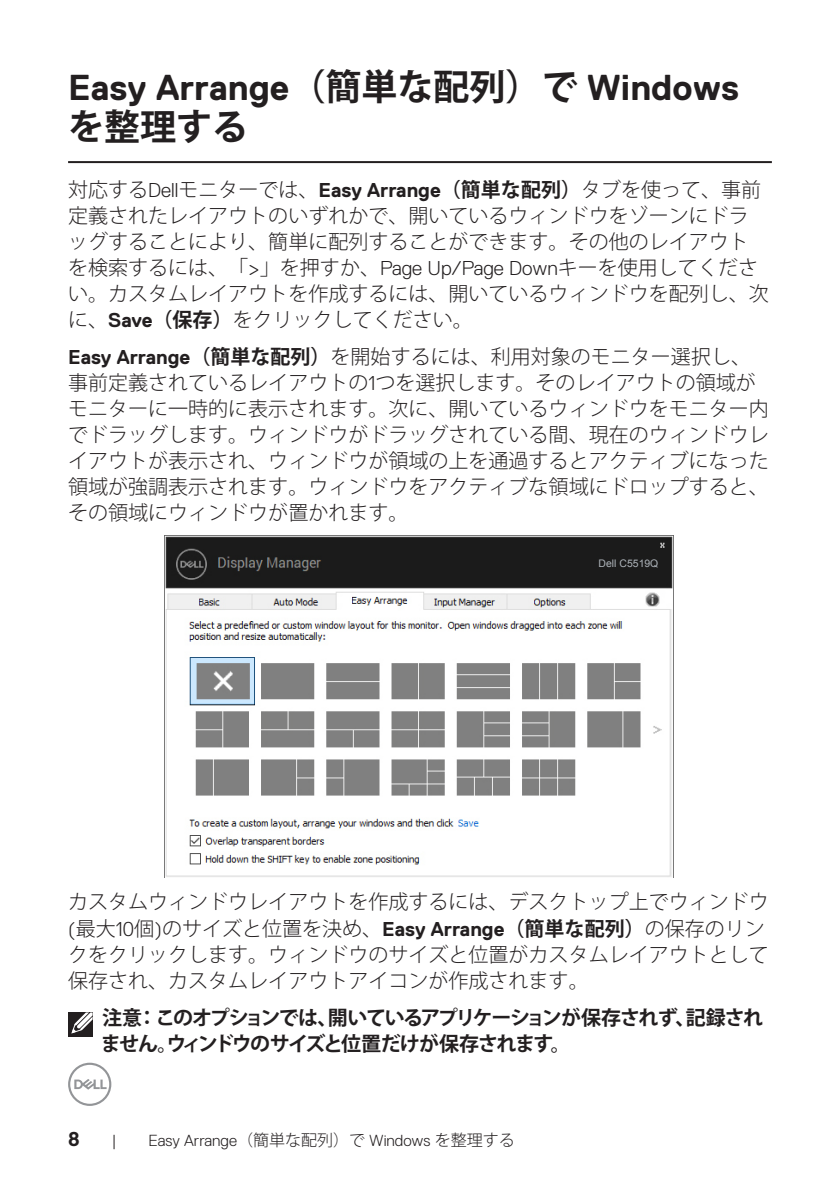
<style>
.page{position:relative;width:840px;height:1191px;background:#fff}
.page>*{position:absolute;margin:0;border:0;box-sizing:border-box;transform-origin:0 0}
.Head_1{font:700 36px/40px "Dell Replica";color:#231f20}
.Paragraph{font:300 20px/26px "Koz Go Pro";color:#231f20}
.Note{font:700 20px/26px "Koz Go Pro";letter-spacing:-.08em;color:#231f20}
.t1{font:300 16px "Dell Replica";color:#231f20}
.t2{font:10.4px "Arial";color:#aeb4ba}
.s1{font-family:"Koz Go Pro"}
.s2{font-family:"Dell Replica"}
.s3{font-family:"Dell Replica";font-weight:700}
.s4{font-weight:700}
.s5{font-weight:700;font-size:20px}
</style>
<div class="page">
<svg style="left:68px;top:1062px;width:43px;height:44px"></svg>
<hr style="left:68px;top:161px;width:703px;height:2px;background:#231f20">
<img style="left:164px;top:535px;width:509px;height:342px">
<div style="left:582px;top:556px;width:83px;height:14px;background:#1b1b1b"></div>
<div style="left:68px;top:1012px;width:24px;height:25px;background:#231f20"></div>
<svg style="left:71px;top:1012px;width:22px;height:22px"></svg>
<p class="Head_1" style="left:68px;top:67px;width:672px">Easy Arrange<span class="s1">（簡単な配列）で</span> Windows<span class="s1">を整理する</span></p>
<p class="Paragraph" style="left:68px;top:177px;width:701px">対応する<span class="s2">Dell</span>モニターでは、<span class="s3">Easy Arrange</span><span class="s4">（簡単な配列）</span>タブを使って、事前定義されたレイアウトのいずれかで、開いているウィンドウをゾーンにドラッグすることにより、簡単に配列することができます。その他のレイアウトを検索するには、「<span class="s2">&gt;</span>」を押すか、<span class="s2">Page Up/Page Down</span>キーを使用してください。カスタムレイアウトを作成するには、開いているウィンドウを配列し、次に、<span class="s3">Save</span><span class="s4">（保存）</span>をクリックしてください。</p>
<p class="Paragraph" style="left:68px;top:344px;width:701px"><span class="s3">Easy Arrange</span><span class="s4">（簡単な配列）</span>を開始するには、利用対象のモニター選択し、事前定義されているレイアウトの<span class="s2">1</span>つを選択します。そのレイアウトの領域がモニターに一時的に表示されます。次に、開いているウィンドウをモニター内でドラッグします。ウィンドウがドラッグされている間、現在のウィンドウレイアウトが表示され、ウィンドウが領域の上を通過するとアクティブになった領域が強調表示されます。ウィンドウをアクティブな領域にドロップすると、その領域にウィンドウが置かれます。</p>
<p class="t2" style="left:598px;top:556px;width:61px">Dell C5519Q</p>
<p class="Paragraph" style="left:68px;top:889px;width:701px">カスタムウィンドウレイアウトを作成するには、デスクトップ上でウィンドウ<span class="s2">(</span>最大<span class="s2">10</span>個<span class="s2">)</span>のサイズと位置を決め、<span class="s3">Easy Arrange</span><span class="s4">（簡単な配列）</span>の保存のリンクをクリックします。ウィンドウのサイズと位置がカスタムレイアウトとして保存され、カスタムレイアウトアイコンが作成されます。</p>
<p class="Note" style="left:101px;top:1005px;width:663px">注意：このオプションでは、開いているアプリケーションが保存されず、記録されません。ウィンドウのサイズと位置だけが保存されます。</p>
<p class="t1" style="left:68px;top:1131px;width:448px"><span class="s5">8</span><span class="s1">　　</span>|<span class="s1">　　</span>Easy Arrange<span class="s1">（簡単な配列）で</span> Windows <span class="s1">を整理する</span></p>
</div>
